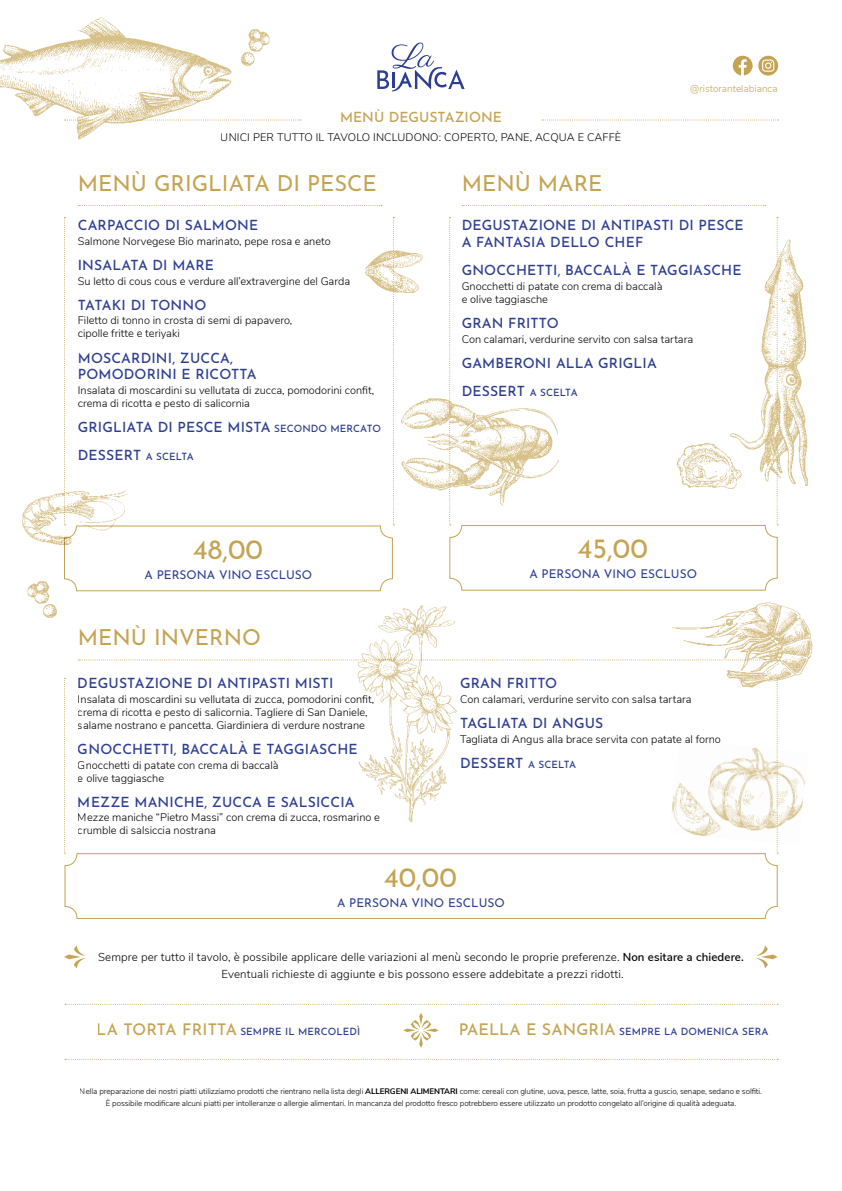
<style>
.page{position:relative;width:842px;height:1191px;background:#fff}
.page>*{position:absolute;margin:0;border:0;box-sizing:border-box;transform-origin:0 0}
.t1{font:28px "Josefin Sans";color:#c4a454}
.t2{font:22px "Josefin Sans";color:#c4a454}
.t3{font:500 14px/16.8px "Josefin Sans";letter-spacing:.01em;color:#2d3e92}
.t4{font:500 14px "Josefin Sans";color:#c4a454}
.t5{font:12px "Josefin Sans";color:#2d3e92}
.t6{font:300 11.5px/17px "Nunito Sans";letter-spacing:.01em;color:#020204;text-align:center}
.t7{font:300 11px/13px "Nunito Sans";color:#000}
.t8{font:500 10px "Josefin Sans";letter-spacing:.01em;color:#2d3e92}
.t9{font:300 10px "Nunito Sans";color:#c4a454}
.t10{font:300 8px/12px "Nunito Sans";letter-spacing:-.01em;color:#000;text-align:center}
.s1{font-size:10px}
.s2{font-weight:600}
.s3{font-size:16px;color:#c4a454}
.s4{font-weight:700}
</style>
<div class="page">
<img style="left:0;top:17px;width:238px;height:123px">
<img style="left:730px;top:237px;width:78px;height:251px">
<img style="left:671px;top:603px;width:141px;height:84px">
<img style="left:671px;top:739px;width:134px;height:106px">
<img style="left:28px;top:581px;width:29px;height:37px">
<img style="left:401px;top:398px;width:158px;height:109px">
<img style="left:241px;top:29px;width:29px;height:37px">
<img style="left:351px;top:590px;width:119px;height:233px">
<img style="left:678px;top:443px;width:63px;height:45px">
<img style="left:23px;top:490px;width:104px;height:54px">
<img style="left:366px;top:251px;width:56px;height:41px">
<svg style="left:78px;top:205px;width:304px;height:1px"></svg>
<svg style="left:78px;top:659px;width:688px;height:1px"></svg>
<svg style="left:462px;top:205px;width:304px;height:1px"></svg>
<div style="left:64px;top:525px;width:329px;height:66px;border:1px solid #c4a454;border-radius:12px"></div>
<div style="left:449px;top:525px;width:329px;height:65px;border:1px solid #c4a454;border-radius:12px"></div>
<div style="left:64px;top:853px;width:714px;height:66px;border:1px solid #c4a454;border-radius:12px"></div>
<svg style="left:64px;top:119px;width:237px;height:1px"></svg>
<svg style="left:542px;top:119px;width:237px;height:1px"></svg>
<svg style="left:733px;top:56px;width:45px;height:20px"></svg>
<svg style="left:64px;top:945px;width:22px;height:23px"></svg>
<svg style="left:756px;top:945px;width:22px;height:23px"></svg>
<svg style="left:377px;top:43px;width:88px;height:49px"></svg>
<hr style="left:392px;top:72px;width:3px;height:15px;background:#2d3e92">
<svg style="left:64px;top:217px;width:1px;height:308px"></svg>
<svg style="left:64px;top:678px;width:1px;height:175px"></svg>
<svg style="left:65px;top:1003px;width:713px;height:1px"></svg>
<svg style="left:65px;top:1058px;width:713px;height:1px"></svg>
<svg style="left:777px;top:678px;width:1px;height:175px"></svg>
<svg style="left:449px;top:217px;width:2px;height:308px"></svg>
<svg style="left:393px;top:217px;width:1px;height:308px"></svg>
<svg style="left:777px;top:217px;width:1px;height:308px"></svg>
<svg style="left:403px;top:1013px;width:36px;height:35px"></svg>
<p class="t9" style="left:690px;top:81px;width:89px">@ristorantelabianca</p>
<p class="t4" style="left:340px;top:106px;width:163px">MENÙ DEGUSTAZIONE</p>
<p class="t7" style="left:221px;top:130px;width:402px">UNICI PER TUTTO IL TAVOLO INCLUDONO: COPERTO, PANE, ACQUA E CAFFÈ</p>
<h2 class="t2" style="left:78px;top:167px;width:301px">MENÙ GRIGLIATA DI PESCE</h2>
<p class="t3" style="left:78px;top:216px;width:182px">CARPACCIO DI SALMONE</p>
<p class="t7" style="left:78px;top:234px;width:254px">Salmone Norvegese Bio marinato, pepe rosa e aneto</p>
<p class="t3" style="left:78px;top:256px;width:138px">INSALATA DI MARE</p>
<p class="t7" style="left:78px;top:273px;width:274px">Su letto di cous cous e verdure all’extravergine del Garda</p>
<p class="t3" style="left:78px;top:295px;width:130px">TATAKI DI TONNO</p>
<p class="t7" style="left:78px;top:313px;width:216px">Filetto di tonno in crosta di semi di papavero, cipolle fritte e teriyaki</p>
<p class="t3" style="left:78px;top:348px;width:180px">MOSCARDINI, ZUCCA,<br>POMODORINI E RICOTTA</p>
<p class="t7" style="left:78px;top:383px;width:298px">Insalata di moscardini su vellutata di zucca, pomodorini confit, crema di ricotta e pesto di salicornia</p>
<p class="t3" style="left:78px;top:412px;width:305px;line-height:28.1px">GRIGLIATA DI PESCE MISTA <span class="s1">SECONDO MERCATO<br></span>DESSERT <span class="s1">A SCELTA</span></p>
<h2 class="t2" style="left:462px;top:167px;width:142px">MENÙ MARE</h2>
<p class="t3" style="left:462px;top:216px;width:284px">DEGUSTAZIONE DI ANTIPASTI DI PESCE<br>A FANTASIA DELLO CHEF</p>
<p class="t3" style="left:462px;top:261px;width:281px">GNOCCHETTI, BACCALÀ E TAGGIASCHE</p>
<p class="t7" style="left:462px;top:279px;width:202px">Gnocchetti di patate con crema di baccalà e olive taggiasche</p>
<p class="t3" style="left:462px;top:314px;width:99px">GRAN FRITTO</p>
<p class="t7" style="left:462px;top:331px;width:233px">Con calamari, verdurine servito con salsa tartara</p>
<p class="t3" style="left:462px;top:348px;width:197px;line-height:28.1px">GAMBERONI ALLA GRIGLIA<br>DESSERT <span class="s1">A SCELTA</span></p>
<h1 class="t1" style="left:193px;top:528px;width:72px">48,00</h1>
<p class="t5" style="left:145px;top:566px;width:169px">A PERSONA VINO ESCLUSO</p>
<h2 class="t2" style="left:78px;top:621px;width:185px">MENÙ INVERNO</h2>
<p class="t3" style="left:78px;top:674px;width:257px">DEGUSTAZIONE DI ANTIPASTI MISTI</p>
<p class="t7" style="left:78px;top:692px;width:298px">Insalata di moscardini su vellutata di zucca, pomodorini confit, crema di ricotta e pesto di salicornia. Tagliere di San Daniele, salame nostrano e pancetta. Giardiniera di verdure nostrane</p>
<p class="t3" style="left:78px;top:739px;width:281px">GNOCCHETTI, BACCALÀ E TAGGIASCHE</p>
<p class="t7" style="left:78px;top:757px;width:202px">Gnocchetti di patate con crema di baccalà e olive taggiasche</p>
<p class="t3" style="left:78px;top:792px;width:278px">MEZZE MANICHE, ZUCCA E SALSICCIA</p>
<p class="t7" style="left:78px;top:810px;width:304px">Mezze maniche “Pietro Massi” con crema di zucca, rosmarino e crumble di salsiccia nostrana</p>
<h1 class="t1" style="left:578px;top:527px;width:72px">45,00</h1>
<p class="t5" style="left:529px;top:565px;width:169px">A PERSONA VINO ESCLUSO</p>
<p class="t3" style="left:460px;top:674px;width:99px">GRAN FRITTO</p>
<p class="t7" style="left:460px;top:692px;width:233px">Con calamari, verdurine servito con salsa tartara</p>
<p class="t3" style="left:460px;top:713px;width:145px">TAGLIATA DI ANGUS</p>
<p class="t7" style="left:460px;top:731px;width:262px">Tagliata di Angus alla brace servita con patate al forno</p>
<p class="t3" style="left:460px;top:753px;width:117px">DESSERT <span class="s1">A SCELTA</span></p>
<h1 class="t1" style="left:384px;top:856px;width:74px">40,00</h1>
<p class="t5" style="left:337px;top:893px;width:169px">A PERSONA VINO ESCLUSO</p>
<p class="t6" style="left:98px;top:947px;width:647px">Sempre per tutto il tavolo, è possibile applicare delle variazioni al menù secondo le proprie preferenze. <span class="s2">Non esitare a chiedere.<br></span>Eventuali richieste di aggiunte e bis possono essere addebitate a prezzi ridotti.</p>
<p class="t8" style="left:97px;top:1024px;width:265px"><span class="s3">LA TORTA FRITTA</span> SEMPRE IL MERCOLEDÌ</p>
<p class="t8" style="left:458px;top:1024px;width:312px"><span class="s3">PAELLA E SANGRIA</span> SEMPRE LA DOMENICA SERA</p>
<p class="t10" style="left:80px;top:1084px;width:683px">Nella preparazione dei nostri piatti utilizziamo prodotti che rientrano nella lista degli <span class="s4">ALLERGENI ALIMENTARI</span> come: cereali con glutine, uova, pesce, latte, soia, frutta a guscio, senape, sedano e solfiti.<br>È possibile modificare alcuni piatti per intolleranze o allergie alimentari. In mancanza del prodotto fresco potrebbero essere utilizzato un prodotto congelato all’origine di qualità adeguata.</p>
</div>
